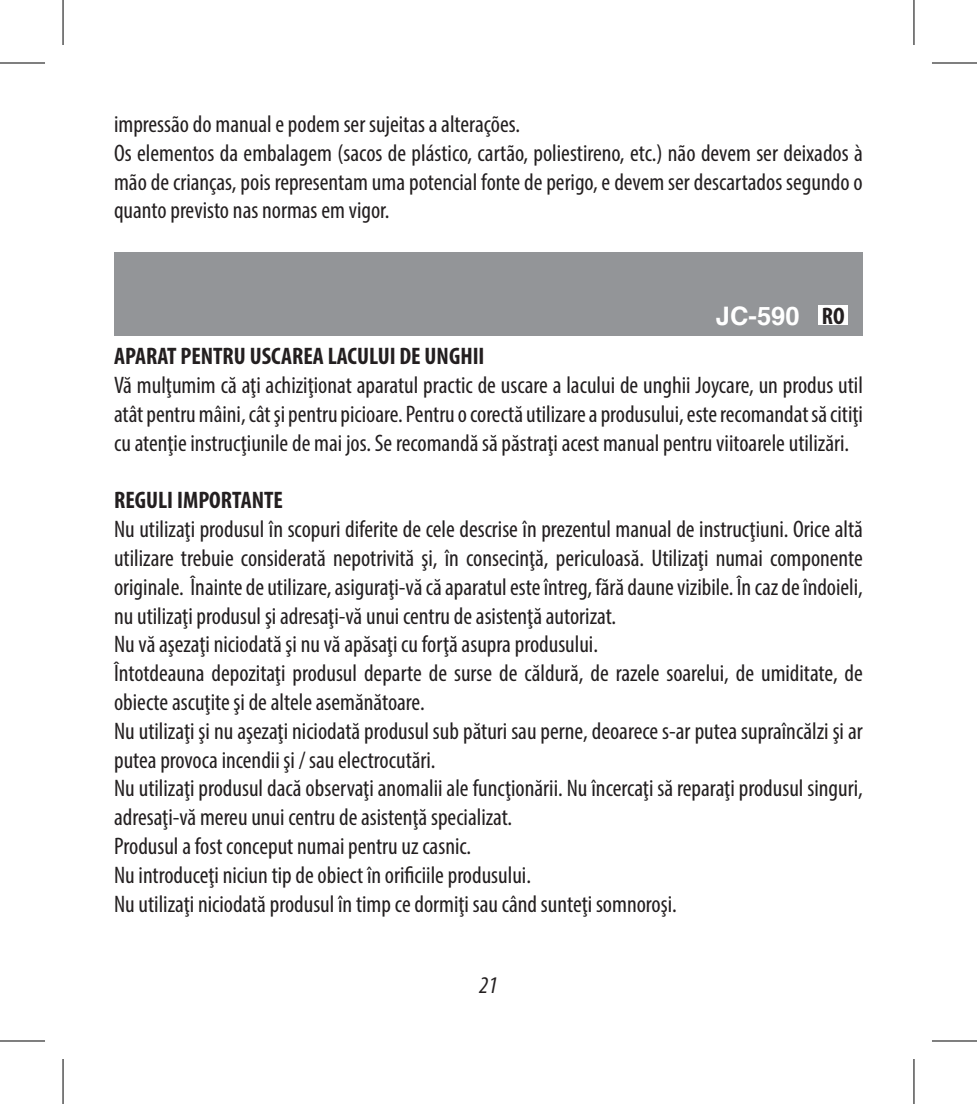
<style>
.page{position:relative;width:977px;height:1104px;background:#fff}
.page>*{position:absolute;margin:0;border:0;box-sizing:border-box;transform-origin:0 0}
.t1{font:700 25.5px "Helvetica";color:#fff}
.t2{font:condensed 24px/28.8px "Myriad Pro";color:#231f20}
.t3{font:700 condensed 24px "Myriad Pro";color:#231f20}
.t4{font:italic condensed 24px "Myriad Pro";color:#231f20}
.s1{font-family:"Myriad Pro";font-stretch:condensed;font-size:24px;color:#231f20}
</style>
<div class="page">
<div style="left:114px;top:252px;width:748px;height:84px;background:#939598"></div>
<div style="left:818px;top:305px;width:29px;height:20px;background:#fff"></div>
<svg style="left:0;top:1041px;width:45px;height:1px"></svg>
<svg style="left:932px;top:1041px;width:44px;height:1px"></svg>
<hr style="left:0;top:62px;width:45px;height:2px;background:#000">
<hr style="left:931px;top:62px;width:45px;height:2px;background:#000">
<hr style="left:0;top:1040px;width:45px;height:1px;background:#000">
<hr style="left:931px;top:1040px;width:45px;height:1px;background:#000">
<hr style="left:62px;top:0;width:2px;height:45px;background:#000">
<hr style="left:62px;top:1059px;width:2px;height:45px;background:#000">
<hr style="left:913px;top:0;width:1px;height:45px;background:#000">
<hr style="left:913px;top:1059px;width:1px;height:45px;background:#000">
<p class="t2" style="left:114px;top:109px;width:750px">impressão do manual e podem ser sujeitas a alterações.<br>Os elementos da embalagem (sacos de plástico, cartão, poliestireno, etc.) não devem ser deixados à mão de crianças, pois representam uma potencial fonte de perigo, e devem ser descartados segundo o quanto previsto nas normas em vigor.</p>
<p class="t1" style="left:716px;top:296px;width:130px">JC-590 <span class="s1">RO</span></p>
<p class="t3" style="left:114px;top:341px;width:372px">APARAT PENTRU USCAREA LACULUI DE UNGHII</p>
<p class="t2" style="left:114px;top:371px;width:750px;text-align:justify">Vă mulţumim că aţi achiziţionat aparatul practic de uscare a lacului de unghii Joycare, un produs util atât pentru mâini, cât şi pentru picioare. Pentru o corectă utilizare a produsului, este recomandat să citiţi cu atenţie instrucţiunile de mai jos. Se recomandă să păstraţi acest manual pentru viitoarele utilizări.</p>
<p class="t3" style="left:114px;top:485px;width:170px">REGULI IMPORTANTE</p>
<p class="t2" style="left:114px;top:515px;width:750px">Nu utilizaţi produsul în scopuri diferite de cele descrise în prezentul manual de instrucţiuni. Orice altă utilizare trebuie considerată nepotrivită şi, în consecinţă, periculoasă. Utilizaţi numai componente originale. Înainte de utilizare, asiguraţi-vă că aparatul este întreg, fără daune vizibile. În caz de îndoieli, nu utilizaţi produsul şi adresaţi-vă unui centru de asistenţă autorizat.<br>Nu vă aşezaţi niciodată şi nu vă apăsaţi cu forţă asupra produsului.<br>Întotdeauna depozitaţi produsul departe de surse de căldură, de razele soarelui, de umiditate, de obiecte ascuţite şi de altele asemănătoare.<br>Nu utilizaţi şi nu aşezaţi niciodată produsul sub pături sau perne, deoarece s-ar putea supraîncălzi şi ar putea provoca incendii şi / sau electrocutări.<br>Nu utilizaţi produsul dacă observaţi anomalii ale funcţionării. Nu încercaţi să reparaţi produsul singuri, adresaţi-vă mereu unui centru de asistenţă specializat.<br>Produsul a fost conceput numai pentru uz casnic.<br>Nu introduceţi niciun tip de obiect în orificiile produsului.<br>Nu utilizaţi niciodată produsul în timp ce dormiţi sau când sunteţi somnoroşi.</p>
<p class="t4" style="left:479px;top:971px;width:20px">21</p>
</div>
